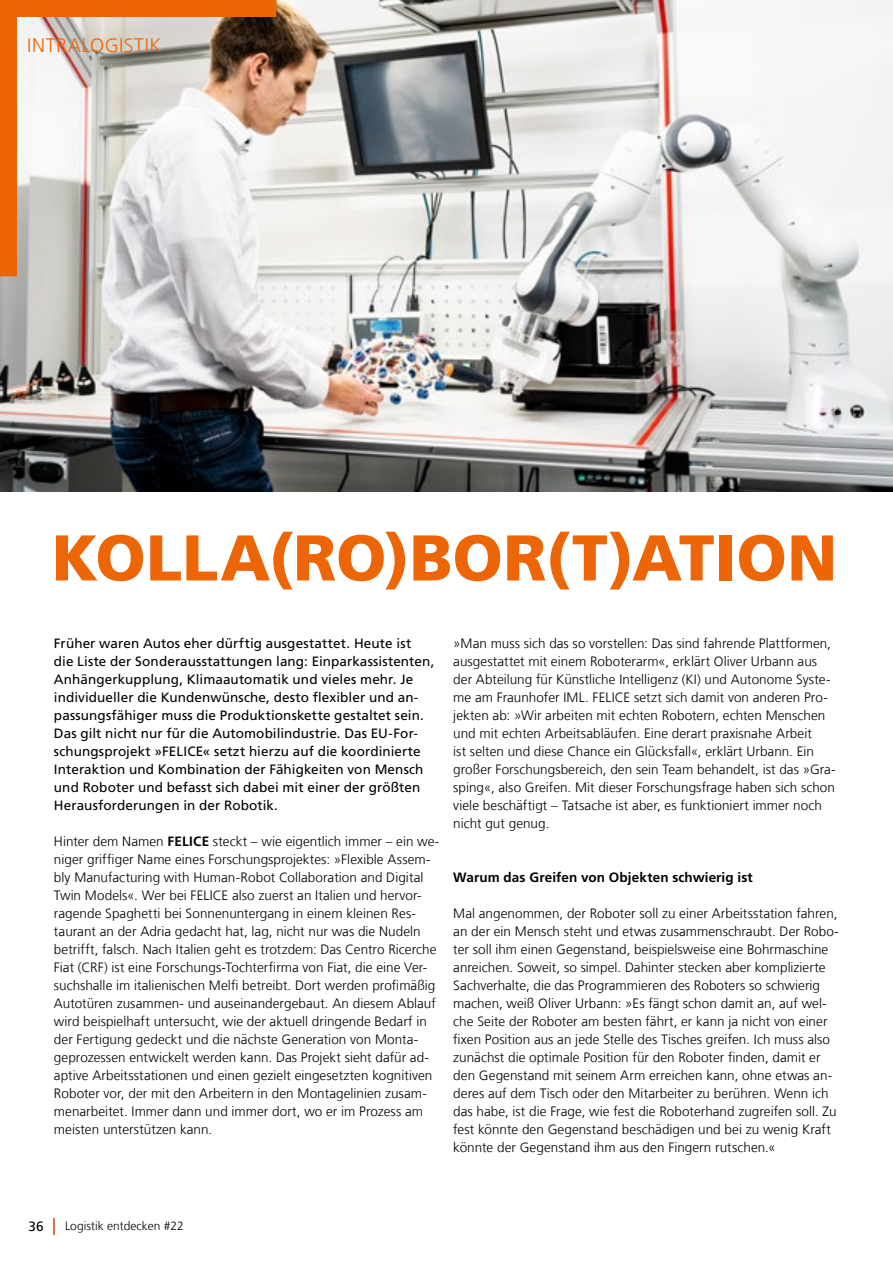
<style>
.page{position:relative;width:893px;height:1263px;background:#fff}
.page>*{position:absolute;margin:0;border:0;box-sizing:border-box;transform-origin:0 0}
.t1{font:900 64.5px "Frutiger LT Com";letter-spacing:.005em;color:#ec6608}
.t2{font:300 19.5px "Frutiger LT Com";letter-spacing:.03em;color:#ec6608}
.t3{font:300 13.5px/18px "Frutiger LT Com";letter-spacing:.005em;color:#000}
.t4{font:13.5px/18px "Frutiger LT Com";letter-spacing:.01em;color:#000}
.t5{font:700 13.5px "Frutiger LT Com";letter-spacing:.01em;color:#000}
.t6{font:300 12px "Frutiger LT Com";color:#000}
.s1{font-weight:700}
</style>
<div class="page">
<img style="left:0;top:0;width:893px;height:491px">
<svg style="left:0;top:0;width:276px;height:276px"></svg>
<svg style="left:53px;top:1218px;width:2px;height:17px"></svg>
<h2 class="t2" style="left:27px;top:34px;width:136px">INTRALOGISTIK</h2>
<h1 class="t1" style="left:52px;top:519px;width:787px">KOLLA(RO)BOR(T)ATION</h1>
<p class="t4" style="left:54px;top:634px;width:382px">Früher waren Autos eher dürftig ausgestattet. Heute ist<br>die Liste der Sonderausstattungen lang: Einparkassistenten, Anhängerkupplung, Klimaautomatik und vieles mehr. Je individueller die Kundenwünsche, desto flexibler und an&shy;passungsfähiger muss die Produktionskette gestaltet sein.<br>Das gilt nicht nur für die Automobilindustrie. Das EU-For&shy;schungsprojekt »FELICE« setzt hierzu auf die koordinierte Interaktion und Kombination der Fähigkeiten von Mensch und Roboter und befasst sich dabei mit einer der größten Herausforderungen in der Robotik.</p>
<p class="t3" style="left:54px;top:832px;width:387px">Hinter dem Namen <span class="s1">FELICE</span> steckt – wie eigentlich immer – ein we&shy;niger griffiger Name eines Forschungsprojektes: »Flexible Assem&shy;bly Manufacturing with Human-Robot Collaboration and Digital Twin Models«. Wer bei FELICE also zuerst an Italien und hervor&shy;ragende Spaghetti bei Sonnenuntergang in einem kleinen Res&shy;taurant an der Adria gedacht hat, lag, nicht nur was die Nudeln betrifft, falsch. Nach Italien geht es trotzdem: Das Centro Ricerche Fiat (CRF) ist eine Forschungs-Tochterfirma von Fiat, die eine Ver&shy;suchshalle im italienischen Melfi betreibt. Dort werden profimäßig Autotüren zusammen- und auseinandergebaut. An diesem Ablauf wird beispielhaft untersucht, wie der aktuell dringende Bedarf in der Fertigung gedeckt und die nächste Generation von Monta&shy;geprozessen entwickelt werden kann. Das Projekt sieht dafür ad&shy;aptive Arbeitsstationen und einen gezielt eingesetzten kognitiven Roboter vor, der mit den Arbeitern in den Montagelinien zusam&shy;menarbeitet. Immer dann und immer dort, wo er im Prozess am meisten unterstützen kann.</p>
<p class="t3" style="left:453px;top:634px;width:384px">»Man muss sich das so vorstellen: Das sind fahrende Plattformen, ausgestattet mit einem Roboterarm«, erklärt Oliver Urbann aus der Abteilung für Künstliche Intelligenz (KI) und Autonome Syste&shy;me am Fraunhofer IML. FELICE setzt sich damit von anderen Pro&shy;jekten ab: »Wir arbeiten mit echten Robotern, echten Menschen und mit echten Arbeitsabläufen. Eine derart praxisnahe Arbeit<br>ist selten und diese Chance ein Glücksfall«, erklärt Urbann. Ein großer Forschungsbereich, den sein Team behandelt, ist das »Gra&shy;sping«, also Greifen. Mit dieser Forschungsfrage haben sich schon viele beschäftigt – Tatsache ist aber, es funktioniert immer noch nicht gut genug.</p>
<p class="t5" style="left:453px;top:869px;width:301px">Warum das Greifen von Objekten schwierig ist</p>
<p class="t3" style="left:453px;top:904px;width:387px">Mal angenommen, der Roboter soll zu einer Arbeitsstation fahren, an der ein Mensch steht und etwas zusammenschraubt. Der Robo&shy;ter soll ihm einen Gegenstand, beispielsweise eine Bohrmaschine anreichen. Soweit, so simpel. Dahinter stecken aber komplizierte Sachverhalte, die das Programmieren des Roboters so schwierig machen, weiß Oliver Urbann: »Es fängt schon damit an, auf wel&shy;che Seite der Roboter am besten fährt, er kann ja nicht von einer fixen Position aus an jede Stelle des Tisches greifen. Ich muss also zunächst die optimale Position für den Roboter finden, damit er den Gegenstand mit seinem Arm erreichen kann, ohne etwas an&shy;deres auf dem Tisch oder den Mitarbeiter zu berühren. Wenn ich das habe, ist die Frage, wie fest die Roboterhand zugreifen soll. Zu fest könnte den Gegenstand beschädigen und bei zu wenig Kraft könnte der Gegenstand ihm aus den Fingern rutschen.«</p>
<p class="t4" style="left:29px;top:1217px;width:17px">36</p>
<p class="t6" style="left:65px;top:1219px;width:120px">Logistik entdecken #22</p>
</div>
